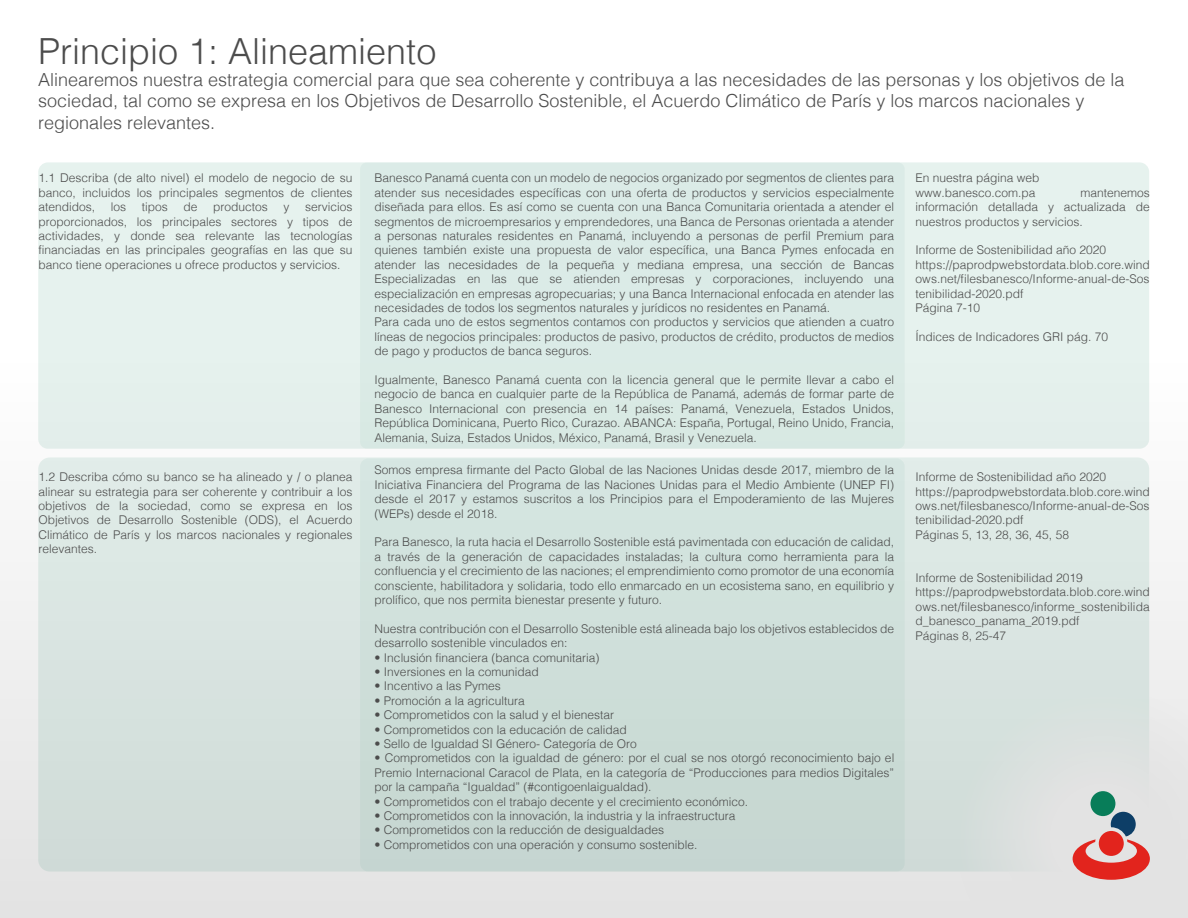
<style>
.page{position:relative;width:1188px;height:918px;background:#fff}
.page>*{position:absolute;margin:0;border:0;box-sizing:border-box;transform-origin:0 0}
.t1{font:300 36px "Helvetica";color:#4c4c4c}
.t2{font:300 18px/21.6px "Helvetica";color:#4c4c4c}
.t3{font:300 12px/14.4px "Helvetica";color:#4c4c4c;text-align:justify}
</style>
<div class="page">
<div style="left:0;top:296px;width:1188px;height:622px;background:linear-gradient(to bottom,#fff,#e3e3e3)"></div>
<div style="left:38px;top:457px;width:1111px;height:415px;background:#dae5e2;border-radius:12px"></div>
<div style="left:360px;top:458px;width:545px;height:414px;background:#ceded9;border-radius:8px"></div>
<div style="left:38px;top:162px;width:1111px;height:287px;background:#e2edea;border-radius:10px"></div>
<svg style="left:939px;top:673px;width:249px;height:245px"></svg>
<svg style="left:1073px;top:812px;width:77px;height:68px"></svg>
<div style="left:1090px;top:791px;width:25px;height:25px;background:#087d59;border-radius:50%"></div>
<h1 class="t1" style="left:38px;top:21px;width:400px">Principio 1: Alineamiento</h1>
<p class="t2" style="left:38px;top:67px;width:1088px">Alinearemos nuestra estrategia comercial para que sea coherente y contribuya a las necesidades de las personas y los objetivos de la sociedad, tal como se expresa en los Objetivos de Desarrollo Sostenible, el Acuerdo Climático de París y los marcos nacionales y regionales relevantes.</p>
<p class="t3" style="left:38px;top:170px;width:316px">1.1 Describa (de alto nivel) el modelo de negocio de su banco, incluidos los principales segmentos de clientes atendidos,</p>
<p class="t3" style="left:38px;top:199px;width:316px;text-indent:267px">servicios proporcionados, los principales sectores y tipos de actividades, y donde sea relevante las tecnologías financiadas en las principales geografías en las que su banco tiene operaciones u ofrece productos y servicios.</p>
<p class="t3" style="left:111px;top:199px;width:17px">los</p>
<p class="t3" style="left:142px;top:199px;width:28px">tipos</p>
<p class="t3" style="left:184px;top:199px;width:16px">de</p>
<p class="t3" style="left:213px;top:199px;width:56px">productos</p>
<p class="t3" style="left:284px;top:199px;width:7px">y</p>
<p class="t3" style="left:38px;top:469px;width:316px">1.2 Describa cómo su banco se ha alineado y / o planea alinear su estrategia para ser coherente y contribuir a los objetivos de la sociedad, como se expresa en los Objetivos de Desarrollo Sostenible (ODS), el Acuerdo Climático de París y los marcos nacionales y regionales relevantes.</p>
<p class="t3" style="left:375px;top:170px;width:521px;text-align:left">Banesco Panamá cuenta con un modelo de negocios organizado por segmentos de clientes para atender sus necesidades específicas con una oferta de productos y servicios especialmente diseñada para ellos. Es así como se cuenta con una Banca Comunitaria orientada a atender el segmentos de microempresarios y emprendedores, una Banca de Personas orientada a atender a personas naturales residentes en Panamá, incluyendo a personas de perfil Premium para quienes también existe una propuesta de valor específica, una Banca Pymes enfocada en atender las necesidades de la pequeña y mediana empresa, una sección de Bancas Especializadas en las que se atienden empresas y corporaciones, incluyendo una especialización en empresas agropecuarias; y una Banca Internacional enfocada en atender las necesidades de todos los segmentos naturales y jurídicos no residentes en Panamá.<br>Para cada uno de estos segmentos contamos con productos y servicios que atienden a cuatro líneas de negocios principales: productos de pasivo, productos de crédito, productos de medios de pago y productos de banca seguros.</p>
<p class="t3" style="left:375px;top:372px;width:521px">Igualmente, Banesco Panamá cuenta con la licencia general que le permite llevar a cabo el negocio de banca en cualquier parte de la República de Panamá, además de formar parte de Banesco Internacional con presencia en 14 países: Panamá, Venezuela, Estados Unidos, República Dominicana, Puerto Rico, Curazao. ABANCA: España, Portugal, Reino Unido, Francia, Alemania, Suiza, Estados Unidos, México, Panamá, Brasil y Venezuela.</p>
<p class="t3" style="left:375px;top:462px;width:521px">Somos empresa firmante del Pacto Global de las Naciones Unidas desde 2017, miembro de la Iniciativa Financiera del Programa de las Naciones Unidas para el Medio Ambiente (UNEP FI) desde el 2017 y estamos suscritos a los Principios para el Empoderamiento de las Mujeres (WEPs) desde el 2018.</p>
<p class="t3" style="left:375px;top:534px;width:521px">Para Banesco, la ruta hacia el Desarrollo Sostenible está pavimentada con educación de calidad, a través de la generación de capacidades instaladas; la cultura como herramienta para la confluencia y el crecimiento de las naciones; el emprendimiento como promotor de una economía consciente, habilitadora y solidaria, todo ello enmarcado en un ecosistema sano, en equilibrio y prolífico, que nos permita bienestar presente y futuro.</p>
<p class="t3" style="left:375px;top:620px;width:521px">Nuestra contribución con el Desarrollo Sostenible está alineada bajo los objetivos establecidos de desarrollo sostenible vinculados en:</p>
<p class="t3" style="left:375px;top:649px;width:226px">• Inclusión financiera (banca comunitaria)</p>
<p class="t3" style="left:375px;top:664px;width:166px">• Inversiones en la comunidad</p>
<p class="t3" style="left:375px;top:678px;width:128px">• Incentivo a las Pymes</p>
<p class="t3" style="left:375px;top:692px;width:152px">• Promoción a la agricultura</p>
<p class="t3" style="left:375px;top:707px;width:241px">• Comprometidos con la salud y el bienestar</p>
<p class="t3" style="left:375px;top:721px;width:254px">• Comprometidos con la educación de calidad</p>
<p class="t3" style="left:375px;top:736px;width:264px">• Sello de Igualdad SI Género- Categoría de Oro</p>
<p class="t3" style="left:375px;top:750px;width:521px">• Comprometidos con la igualdad de género: por el cual se nos otorgó reconocimiento bajo el Premio Internacional Caracol de Plata, en la categoría de “Producciones para medios Digitales” por la campaña “Igualdad” (#contigoenlaigualdad).</p>
<p class="t3" style="left:375px;top:793px;width:375px">• Comprometidos con el trabajo decente y el crecimiento económico.</p>
<p class="t3" style="left:375px;top:808px;width:362px">• Comprometidos con la innovación, la industria y la infraestructura</p>
<p class="t3" style="left:375px;top:822px;width:291px">• Comprometidos con la reducción de desigualdades</p>
<p class="t3" style="left:375px;top:836px;width:324px">• Comprometidos con una operación y consumo sostenible.</p>
<p class="t3" style="left:916px;top:170px;width:126px">En nuestra página web www.banesco.com.pa</p>
<p class="t3" style="left:916px;top:184px;width:236px;text-indent:165px">mantenemos información detallada y actualizada de nuestros productos y servicios.</p>
<p class="t3" style="left:916px;top:242px;width:236px;text-align:left">Informe de Sostenibilidad año 2020 https://paprodpwebstordata.blob.core.wind ows.net/filesbanesco/Informe-anual-de-Sos tenibilidad-2020.pdf<br>Página 7-10</p>
<p class="t3" style="left:916px;top:328px;width:194px">Índices de Indicadores GRI pág. 70</p>
<p class="t3" style="left:916px;top:469px;width:236px;text-align:left">Informe de Sostenibilidad año 2020 https://paprodpwebstordata.blob.core.wind ows.net/filesbanesco/Informe-anual-de-Sos tenibilidad-2020.pdf<br>Páginas 5, 13, 28, 36, 45, 58</p>
<p class="t3" style="left:916px;top:570px;width:236px;text-align:left">Informe de Sostenibilidad 2019 https://paprodpwebstordata.blob.core.wind ows.net/filesbanesco/informe_sostenibilida d_banesco_panama_2019.pdf<br>Páginas 8, 25-47</p>
</div>
